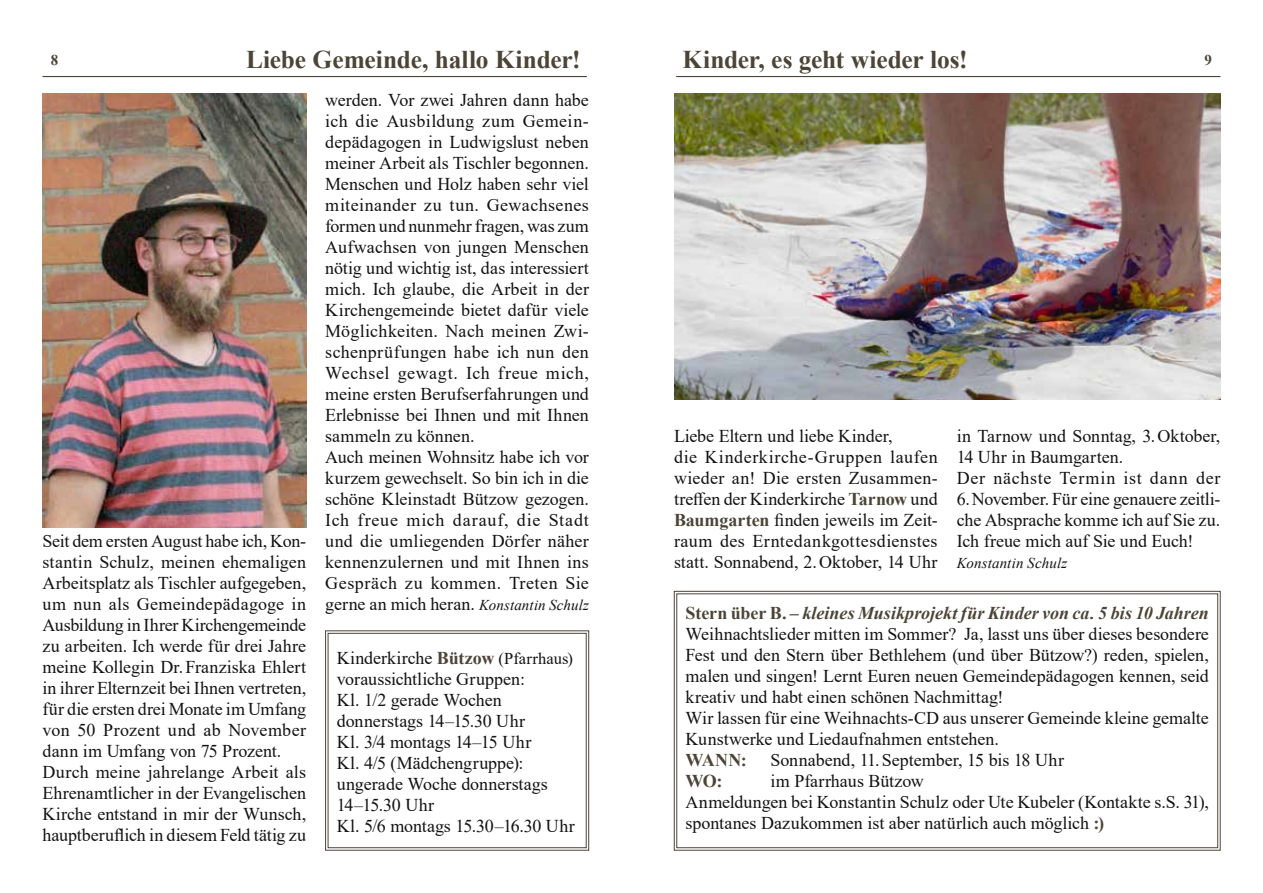
<style>
.page{position:relative;width:1263px;height:893px;background:#fff}
.page>*{position:absolute;margin:0;border:0;box-sizing:border-box;transform-origin:0 0}
.t1{font:700 25.5px "Times New Roman";letter-spacing:-.005em;color:#4c4436}
.t2{font:18px/21px "Times New Roman";color:#141314}
.t3{font:700 18px "Times New Roman";letter-spacing:-.015em;color:#4c4436}
.t4{font:italic 15px "Times New Roman";letter-spacing:.005em;color:#141314}
.t5{font:700 15px "Times New Roman";color:#4c4436}
.s1{font-style:italic;font-size:15px}
.s2{font-weight:700;color:#4c4436}
.s3{font-size:16.5px}
.s4{font-weight:700;font-style:italic;color:#4c4436}
</style>
<div class="page">
<hr style="left:43px;top:76px;width:544px;height:1px;background:#4c4436">
<hr style="left:676px;top:76px;width:544px;height:1px;background:#4c4436">
<img style="left:43px;top:94px;width:263px;height:433px">
<img style="left:674px;top:94px;width:546px;height:306px">
<svg style="left:674px;top:591px;width:547px;height:260px"></svg>
<div style="left:676px;top:594px;width:542px;height:254px;border:1px solid #4c4436"></div>
<svg style="left:325px;top:630px;width:264px;height:221px"></svg>
<div style="left:328px;top:633px;width:258px;height:215px;border:1px solid #4c4436"></div>
<p class="t5" style="left:51px;top:49px;width:9px">8</p>
<h1 class="t1" style="left:246px;top:41px;width:336px">Liebe Gemeinde, hallo Kinder!</h1>
<h1 class="t1" style="left:682px;top:41px;width:287px">Kinder, es geht wieder los!</h1>
<p class="t5" style="left:1204px;top:49px;width:9px">9</p>
<p class="t2" style="left:43px;top:529px;width:265px">Seit dem ersten August habe ich, Kon&shy;stantin Schulz, meinen ehemaligen Arbeitsplatz als Tischler aufgegeben, um nun als Gemeindepädagoge in Ausbildung in Ihrer Kirchengemeinde zu arbeiten. Ich werde für drei Jahre meine Kollegin Dr.Franziska Ehlert in ihrer Elternzeit bei Ihnen vertreten, für die ersten drei Monate im Umfang von 50 Prozent und ab November dann im Umfang von 75 Prozent.<br>Durch meine jahrelange Arbeit als Ehrenamtlicher in der Evangelischen Kirche entstand in mir der Wunsch, hauptberuflich in diesem Feld tätig zu</p>
<p class="t2" style="left:325px;top:88px;width:265px">werden. Vor zwei Jahren dann habe ich die Ausbildung zum Gemein&shy;depädagogen in Ludwigslust neben meiner Arbeit als Tischler begonnen.<br>Menschen und Holz haben sehr viel miteinander zu tun. Gewachsenes formen und nunmehr fragen, was zum Aufwachsen von jungen Menschen nötig und wichtig ist, das interessiert mich. Ich glaube, die Arbeit in der Kirchengemeinde bietet dafür viele Möglichkeiten. Nach meinen Zwi&shy;schenprüfungen habe ich nun den Wechsel gewagt. Ich freue mich, meine ersten Berufserfahrungen und Erlebnisse bei Ihnen und mit Ihnen sammeln zu können.<br>Auch meinen Wohnsitz habe ich vor kurzem gewechselt. So bin ich in die schöne Kleinstadt Bützow gezogen.<br>Ich freue mich darauf, die Stadt und die umliegenden Dörfer näher kennenzulernen und mit Ihnen ins Gespräch zu kommen. Treten Sie gerne an mich heran. <span class="s1">Konstantin Schulz</span></p>
<p class="t2" style="left:337px;top:646px;width:240px">Kinderkirche <span class="s2">Bützow</span> <span class="s3">(Pfarrhaus) </span>voraussichtliche Gruppen:<br>Kl. 1/2 gerade Wochen donnerstags 14–15.30 Uhr<br>Kl. 3/4 montags 14–15 Uhr<br>Kl. 4/5 (Mädchengruppe): ungerade Woche donnerstags<br>14–15.30 Uhr<br>Kl. 5/6 montags 15.30–16.30 Uhr</p>
<p class="t2" style="left:674px;top:424px;width:265px">Liebe Eltern und liebe Kinder,<br>die Kinderkirche-Gruppen laufen wieder an! Die ersten Zusammen&shy;treffen der Kinderkirche <span class="s2">Tarnow</span> und <span class="s2">Baumgarten</span> finden jeweils im Zeit&shy;raum des Erntedankgottesdienstes statt. Sonnabend, 2.Oktober, 14 Uhr</p>
<p class="t2" style="left:957px;top:424px;width:265px">in Tarnow und Sonntag, 3.Oktober,<br>14 Uhr in Baumgarten.<br>Der nächste Termin ist dann der<br>6.November. Für eine genauere zeitli&shy;che Absprache komme ich auf Sie zu.<br>Ich freue mich auf Sie und Euch!</p>
<p class="t4" style="left:957px;top:552px;width:112px">Konstantin Schulz</p>
<p class="t2" style="left:685px;top:602px;width:525px"><span class="s2">Stern über B.</span> <span class="s4">– kleines Musikprojekt für Kinder von ca. 5 bis 10 Jahren </span>Weihnachtslieder mitten im Sommer? Ja, lasst uns über dieses besondere Fest und den Stern über Bethlehem (und über Bützow?) reden, spielen, malen und singen! Lernt Euren neuen Gemeindepädagogen kennen, seid kreativ und habt einen schönen Nachmittag!<br>Wir lassen für eine Weihnachts-CD aus unserer Gemeinde kleine gemalte Kunstwerke und Liedaufnahmen entstehen.</p>
<p class="t3" style="left:685px;top:747px;width:63px">WANN:</p>
<p class="t2" style="left:770px;top:749px;width:295px">Sonnabend, 11.September, 15 bis 18 Uhr</p>
<p class="t3" style="left:685px;top:768px;width:38px">WO:</p>
<p class="t2" style="left:685px;top:770px;width:525px;text-indent:85px">im Pfarrhaus Bützow<br>Anmeldungen bei Konstantin Schulz oder Ute Kubeler (Kontakte s.S. 31), spontanes Dazukommen ist aber natürlich auch möglich <span class="s2">:)</span></p>
</div>
